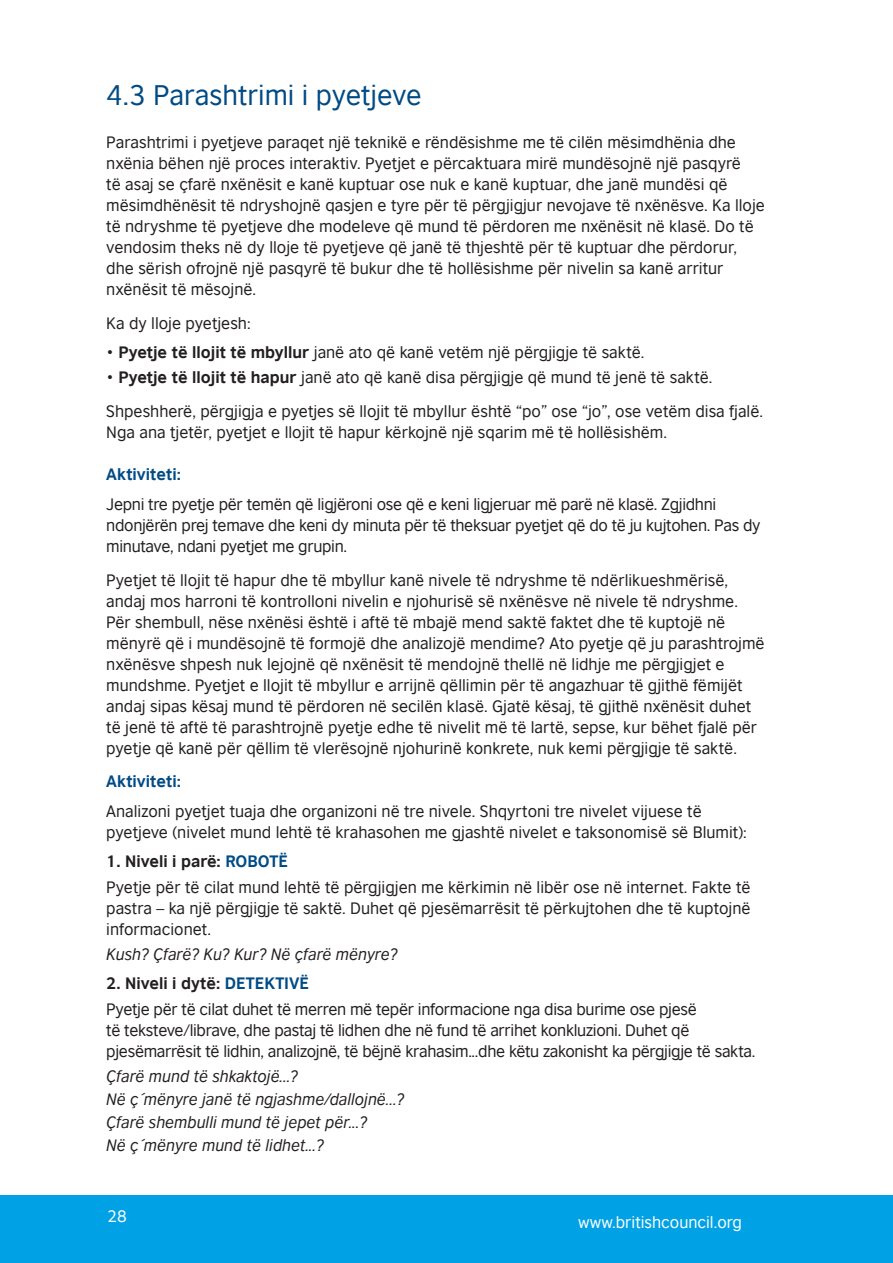
<style>
.page{position:relative;width:893px;height:1263px;background:#fff}
.page>*{position:absolute;margin:0;border:0;box-sizing:border-box;transform-origin:0 0}
.t1{font:27px "British Council Sans";color:#004b85}
.t2{font:15.75px/21px "British Council Sans";color:#231f20}
.t3{font:15.75px/21px "British Council Sans";letter-spacing:-.02em;color:#231f20}
.t4{font:italic 15.75px/23.1px "British Council Sans";color:#231f20}
.t5{font:15.75px "British Council Sans";color:#fff}
.t6{font:700 15.75px "British Council Sans";color:#004b85}
.s1{font-weight:700}
.s2{font-weight:700;color:#004b85}
</style>
<div class="page">
<div style="left:0;top:1195px;width:893px;height:68px;background:#00a2e5"></div>
<h1 class="t1" style="left:106px;top:73px;width:317px">4.3 Parashtrimi i pyetjeve</h1>
<p class="t2" style="left:106px;top:130px;width:660px">Parashtrimi i pyetjeve paraqet një teknikë e rëndësishme me të cilën mësimdhënia dhe nxënia bëhen një proces interaktiv. Pyetjet e përcaktuara mirë mundësojnë një pasqyrë<br>të asaj se çfarë nxënësit e kanë kuptuar ose nuk e kanë kuptuar, dhe janë mundësi që mësimdhënësit të ndryshojnë qasjen e tyre për të përgjigjur nevojave të nxënësve. Ka lloje të ndryshme të pyetjeve dhe modeleve që mund të përdoren me nxënësit në klasë. Do të vendosim theks në dy lloje të pyetjeve që janë të thjeshtë për të kuptuar dhe përdorur, dhe sërish ofrojnë një pasqyrë të bukur dhe të hollësishme për nivelin sa kanë arritur nxënësit të mësojnë.</p>
<p class="t2" style="left:106px;top:311px;width:146px">Ka dy lloje pyetjesh:</p>
<p class="t2" style="left:106px;top:340px;width:540px">• <span class="s1">Pyetje të llojit të mbyllur</span> janë ato që kanë vetëm një përgjigje të saktë.</p>
<p class="t2" style="left:106px;top:359px;width:658px;line-height:33.8px">• <span class="s1">Pyetje të llojit të hapur</span> janë ato që kanë disa përgjigje që mund të jenë të saktë.<br>Shpeshherë, përgjigja e pyetjes së llojit të mbyllur është “po” ose “jo”, ose vetëm disa fjalë.</p>
<p class="t2" style="left:106px;top:420px;width:562px">Nga ana tjetër, pyetjet e llojit të hapur kërkojnë një sqarim më të hollësishëm.</p>
<p class="t6" style="left:106px;top:460px;width:76px">Aktiviteti:</p>
<p class="t3" style="left:106px;top:492px;width:656px">Jepni tre pyetje për temën që ligjëroni ose që e keni ligjeruar më parë në klasë. Zgjidhni ndonjërën prej temave dhe keni dy minuta për të theksuar pyetjet që do të ju kujtohen. Pas dy minutave, ndani pyetjet me grupin.</p>
<p class="t2" style="left:106px;top:568px;width:660px">Pyetjet të llojit të hapur dhe të mbyllur kanë nivele të ndryshme të ndërlikueshmërisë, andaj mos harroni të kontrolloni nivelin e njohurisë së nxënësve në nivele të ndryshme.<br>Për shembull, nëse nxënësi është i aftë të mbajë mend saktë faktet dhe të kuptojë në mënyrë që i mundësojnë të formojë dhe analizojë mendime? Ato pyetje që ju parashtrojmë nxënësve shpesh nuk lejojnë që nxënësit të mendojnë thellë në lidhje me përgjigjet e mundshme. Pyetjet e llojit të mbyllur e arrijnë qëllimin për të angazhuar të gjithë fëmijët andaj sipas kësaj mund të përdoren në secilën klasë. Gjatë kësaj, të gjithë nxënësit duhet të jenë të aftë të parashtrojnë pyetje edhe të nivelit më të lartë, sepse, kur bëhet fjalë për pyetje që kanë për qëllim të vlerësojnë njohurinë konkrete, nuk kemi përgjigje të saktë.</p>
<p class="t6" style="left:106px;top:767px;width:76px">Aktiviteti:</p>
<p class="t2" style="left:106px;top:799px;width:642px">Analizoni pyetjet tuaja dhe organizoni në tre nivele. Shqyrtoni tre nivelet vijuese të pyetjeve (nivelet mund lehtë të krahasohen me gjashtë nivelet e taksonomisë së Blumit):</p>
<p class="t2" style="left:106px;top:847px;width:646px;line-height:25.2px"><span class="s1">1. Niveli i parë:</span> <span class="s2">ROBOTË<br></span>Pyetje për të cilat mund lehtë të përgjigjen me kërkimin në libër ose në internet. Fakte të</p>
<p class="t2" style="left:106px;top:896px;width:646px">pastra – ka një përgjigje të saktë. Duhet që pjesëmarrësit të përkujtohen dhe të kuptojnë informacionet.</p>
<p class="t4" style="left:106px;top:941px;width:293px">Kush? Çfarë? Ku? Kur? Në çfarë mënyre?</p>
<p class="t3" style="left:106px;top:969px;width:592px;line-height:25.2px"><span class="s1">2. Niveli i dytë:</span> <span class="s2">DETEKTIVË<br></span>Pyetje për të cilat duhet të merren më tepër informacione nga disa burime ose pjesë</p>
<p class="t3" style="left:106px;top:1018px;width:651px">të teksteve/librave, dhe pastaj të lidhen dhe në fund të arrihet konkluzioni. Duhet që pjesëmarrësit të lidhin, analizojnë, të bëjnë krahasim...dhe këtu zakonisht ka përgjigje të sakta.</p>
<p class="t4" style="left:106px;top:1063px;width:299px">Çfarë mund të shkaktojë...?<br>Në ç´mënyre janë të ngjashme/dallojnë...?<br>Çfarë shembulli mund të jepet për...?<br>Në ç´mënyre mund të lidhet...?</p>
<p class="t5" style="left:107px;top:1203px;width:21px">28</p>
<p class="t5" style="left:578px;top:1209px;width:165px">www.britishcouncil.org</p>
</div>
